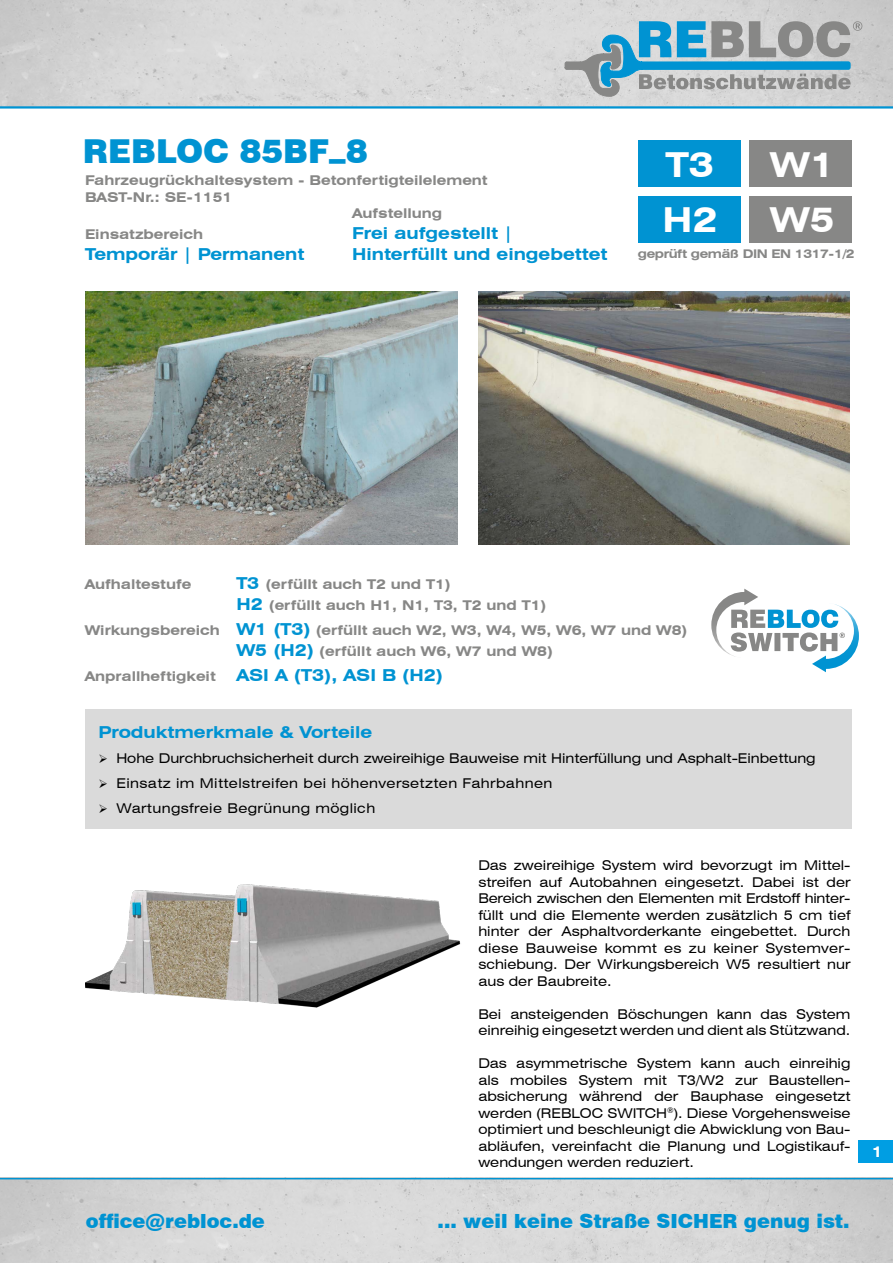
<style>
.page{position:relative;width:893px;height:1263px;background:#fff}
.page>*{position:absolute;margin:0;border:0;box-sizing:border-box;transform-origin:0 0}
.t1{font:700 expanded 34.5px "Swiss 721 BT";color:#fff}
.t2{font:900 33px "Swiss 721 BT";color:#0093d2}
.t3{font:900 19.5px "Swiss 721 BT";color:#0093d2}
.t4{font:700 expanded 16.5px/21px "Swiss 721 BT";color:#0093d2}
.t5{font:700 expanded 15px "Swiss 721 BT";color:#fff}
.t6{font:expanded 13.5px/16.5px "Swiss 721 BT";color:#000;text-align:justify}
.t7{font:700 expanded 13.5px/21px "Swiss 721 BT";color:#878786}
.t8{font:expanded 13.5px "Swiss 721 BT";letter-spacing:.03em;color:#000}
.t9{font:700 expanded 12px "Swiss 721 BT";letter-spacing:-.03em;color:#878786}
.s1{font-size:16.5px;color:#0093d2}
</style>
<div class="page">
<div style="left:85px;top:709px;width:766px;height:119px;background:#dadada"></div>
<img style="left:85px;top:292px;width:372px;height:253px">
<img style="left:478px;top:291px;width:372px;height:254px">
<img style="left:85px;top:884px;width:376px;height:124px">
<img style="left:0;top:0;width:893px;height:106px">
<hr style="left:0;top:106px;width:893px;height:3px;background:#0093d2">
<div style="left:859px;top:1141px;width:34px;height:22px;background:#009ee3"></div>
<img style="left:0;top:1179px;width:893px;height:84px">
<hr style="left:0;top:1178px;width:893px;height:1px;background:#0093d2">
<svg style="left:711px;top:589px;width:148px;height:83px"></svg>
<div style="left:639px;top:140px;width:102px;height:47px;background:#0093d2"></div>
<div style="left:749px;top:140px;width:102px;height:47px;background:#878786"></div>
<div style="left:639px;top:196px;width:102px;height:46px;background:#0093d2"></div>
<div style="left:749px;top:196px;width:102px;height:46px;background:#878786"></div>
<svg style="left:564px;top:21px;width:298px;height:76px;background:#95b3bf"></svg>
<h2 class="t2" style="left:83px;top:131px;width:286px">REBLOC 85BF_8</h2>
<p class="t7" style="left:85px;top:172px;width:404px;line-height:16.5px">Fahrzeugrückhaltesystem - Betonfertigteilelement<br>BAST-Nr.: SE-1151</p>
<p class="t7" style="left:85px;top:223px;width:120px">Einsatzbereich</p>
<p class="t4" style="left:85px;top:243px;width:221px">Temporär | Permanent</p>
<p class="t7" style="left:352px;top:202px;width:92px">Aufstellung</p>
<p class="t4" style="left:352px;top:222px;width:257px">Frei aufgestellt |<br>Hinterfüllt und eingebettet</p>
<h1 class="t1" style="left:666px;top:144px;width:50px">T3</h1>
<h1 class="t1" style="left:770px;top:144px;width:66px">W1</h1>
<h1 class="t1" style="left:662px;top:199px;width:57px">H2</h1>
<h1 class="t1" style="left:770px;top:199px;width:66px">W5</h1>
<p class="t9" style="left:638px;top:246px;width:218px">geprüft gemäß DIN EN 1317-1/2</p>
<p class="t7" style="left:85px;top:573px;width:108px">Aufhaltestufe</p>
<p class="t7" style="left:236px;top:573px;width:312px"><span class="s1">T3</span> (erfüllt auch T2 und T1)<br><span class="s1">H2</span> (erfüllt auch H1, N1, T3, T2 und T1)</p>
<p class="t7" style="left:236px;top:620px;width:453px;text-indent:-152px">Wirkungsbereich <span class="s1">W1 (T3)</span> (erfüllt auch W2, W3, W4, W5, W6, W7 und W8)<br><span class="s1">W5 (H2)</span> (erfüllt auch W6, W7 und W8)</p>
<p class="t7" style="left:85px;top:666px;width:132px">Anprallheftigkeit</p>
<p class="t4" style="left:236px;top:665px;width:208px">ASI A (T3), ASI B (H2)</p>
<p class="t4" style="left:98px;top:721px;width:276px">Produktmerkmale &amp; Vorteile</p>
<p class="t6" style="left:98px;top:750px;width:719px">➢ Hohe Durchbruchsicherheit durch zweireihige Bauweise mit Hinterfüllung und Asphalt-Einbettung</p>
<p class="t8" style="left:98px;top:775px;width:455px">➢ Einsatz im Mittelstreifen bei höhenversetzten Fahrbahnen</p>
<p class="t8" style="left:98px;top:800px;width:278px">➢ Wartungsfreie Begrünung möglich</p>
<p class="t6" style="left:478px;top:857px;width:374px">Das zweireihige System wird bevorzugt im Mittel&shy;streifen auf Autobahnen eingesetzt. Dabei ist der Bereich zwischen den Elementen mit Erdstoff hinter&shy;füllt und die Elemente werden zusätzlich 5 cm tief hinter der Asphaltvorderkante eingebettet. Durch diese Bauweise kommt es zu keiner Systemver&shy;schiebung. Der Wirkungsbereich W5 resultiert nur aus der Baubreite.</p>
<p class="t6" style="left:478px;top:1006px;width:374px">Bei ansteigenden Böschungen kann das System einreihig eingesetzt werden und dient als Stützwand.</p>
<p class="t6" style="left:478px;top:1055px;width:374px">Das asymmetrische System kann auch einreihig als mobiles System mit T3/W2 zur Baustellen&shy;absicherung während der Bauphase eingesetzt werden (REBLOC SWITCH<sup>®</sup>). Diese Vorgehensweise optimiert und beschleunigt die Abwicklung von Bau&shy;abläufen, vereinfacht die Planung und Logistikauf&shy;wendungen werden reduziert.</p>
<h3 class="t3" style="left:86px;top:1210px;width:181px">office@rebloc.de</h3>
<h3 class="t3" style="left:438px;top:1210px;width:414px">... weil keine Straße SICHER genug ist.</h3>
<p class="t5" style="left:872px;top:1143px;width:12px">1</p>
</div>
